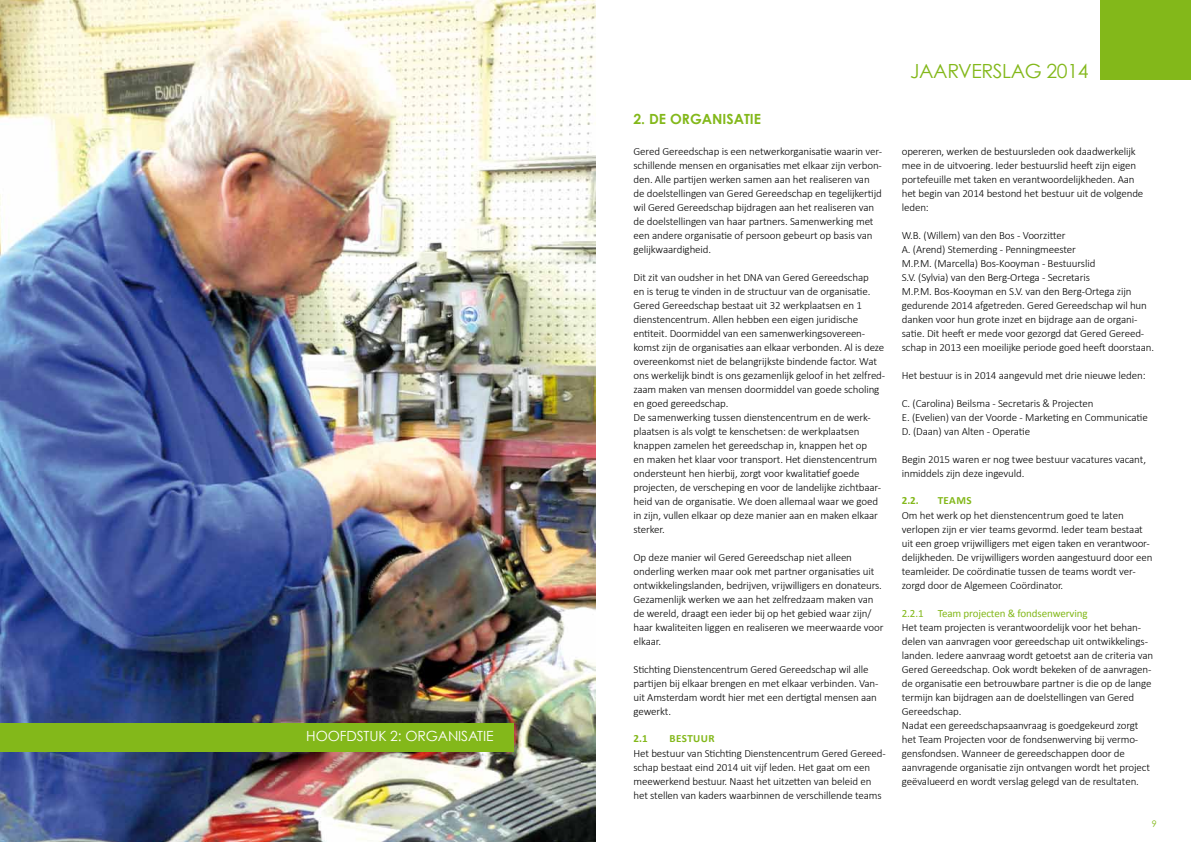
<style>
.page{position:relative;width:1191px;height:842px;background:#fff}
.page>*{position:absolute;margin:0;border:0;box-sizing:border-box;transform-origin:0 0}
.t1{font:19.5px "Century Gothic";letter-spacing:-.02em;color:#83b81a}
.t2{font:14px "Century Gothic";letter-spacing:-.01em;color:#fff}
.t3{font:700 14px "Century Gothic";color:#83b81a}
.t4{font:300 11px/14px "Calibri";letter-spacing:-.01em;color:#000}
.t5{font:11px "Calibri";letter-spacing:-.01em;color:#83b81a}
.t6{font:700 11px "Calibri";letter-spacing:.04em;color:#83b81a}
.t7{font:9px "Century Gothic";color:#83b81a}
</style>
<div class="page">
<div style="left:1100px;top:0;width:91px;height:79px;background:#83b81a"></div>
<img style="left:0;top:0;width:595px;height:842px">
<div style="left:0;top:723px;width:513px;height:28px;background:#83b81a"></div>
<p class="t2" style="left:306px;top:728px;width:12px">HOO</p>
<p class="t2" style="left:340px;top:728px;width:89px">FDSTUK 2: ORGA</p>
<p class="t2" style="left:448px;top:728px;width:45px">NISATIE</p>
<p class="t3" style="left:633px;top:110px;width:48px">2. DE ORG</p>
<p class="t3" style="left:702px;top:110px;width:54px">ANISATIE</p>
<p class="t4" style="left:633px;top:144px;width:250px">Gered Gereedschap is een netwerkorganisatie waarin ver&shy;schillende mensen en organisaties met elkaar zijn verbon&shy;den. Alle partijen werken samen aan het realiseren van de doelstellingen van Gered Gereedschap en tegelijkertijd wil Gered Gereedschap bijdragen aan het realiseren van de doelstellingen van haar partners. Samenwerking met een andere organisatie of persoon gebeurt op basis van gelijkwaardigheid.</p>
<p class="t4" style="left:633px;top:270px;width:253px">Dit zit van oudsher in het DNA van Gered Gereedschap<br>en is terug te vinden in de structuur van de organisatie.<br>Gered Gereedschap bestaat uit 32 werkplaatsen en 1 dienstencentrum. Allen hebben een eigen juridische entiteit. Doormiddel van een samenwerkingsovereen&shy;komst zijn de organisaties aan elkaar verbonden. Al is deze overeenkomst niet de belangrijkste bindende factor. Wat ons werkelijk bindt is ons gezamenlijk geloof in het zelfred&shy;zaam maken van mensen doormiddel van goede scholing en goed gereedschap.<br>De samenwerking tussen dienstencentrum en de werk&shy;plaatsen is als volgt te kenschetsen: de werkplaatsen knappen zamelen het gereedschap in, knappen het op<br>en maken het klaar voor transport. Het dienstencentrum ondersteunt hen hierbij, zorgt voor kwalitatief goede projecten, de verscheping en voor de landelijke zichtbaar&shy;heid van de organisatie. We doen allemaal waar we goed in zijn, vullen elkaar op deze manier aan en maken elkaar sterker.</p>
<p class="t4" style="left:633px;top:550px;width:251px">Op deze manier wil Gered Gereedschap niet alleen onderling werken maar ook met partner organisaties uit ontwikkelingslanden, bedrijven, vrijwilligers en donateurs.<br>Gezamenlijk werken we aan het zelfredzaam maken van de wereld, draagt een ieder bij op het gebied waar zijn/ haar kwaliteiten liggen en realiseren we meerwaarde voor elkaar.</p>
<p class="t4" style="left:633px;top:662px;width:246px">Stichting Dienstencentrum Gered Gereedschap wil alle partijen bij elkaar brengen en met elkaar verbinden. Van&shy;uit Amsterdam wordt hier met een dertigtal mensen aan gewerkt.</p>
<p class="t6" style="left:633px;top:732px;width:16px">2.1</p>
<p class="t6" style="left:669px;top:732px;width:47px">BESTUUR</p>
<p class="t4" style="left:633px;top:746px;width:254px">Het bestuur van Stichting Dienstencentrum Gered Gereed&shy;schap bestaat eind 2014 uit vijf leden. Het gaat om een meewerkend bestuur. Naast het uitzetten van beleid en het stellen van kaders waarbinnen de verschillende teams</p>
<h1 class="t1" style="left:910px;top:59px;width:23px">JAARVERSLAG</h1>
<h1 class="t1" style="left:1046px;top:59px;width:44px">2014</h1>
<p class="t4" style="left:901px;top:144px;width:243px">opereren, werken de bestuursleden ook daadwerkelijk mee in de uitvoering. Ieder bestuurslid heeft zijn eigen portefeuille met taken en verantwoordelijkheden. Aan het begin van 2014 bestond het bestuur uit de volgende leden:</p>
<p class="t4" style="left:901px;top:228px;width:254px">W.B. (Willem) van den Bos - Voorzitter<br>A. (Arend) Stemerding - Penningmeester<br>M.P.M. (Marcella) Bos-Kooyman - Bestuurslid<br>S.V. (Sylvia) van den Berg-Ortega - Secretaris<br>M.P.M. Bos-Kooyman en S.V. van den Berg-Ortega zijn gedurende 2014 afgetreden. Gered Gereedschap wil hun danken voor hun grote inzet en bijdrage aan de organi&shy;satie. Dit heeft er mede voor gezorgd dat Gered Gereed&shy;schap in 2013 een moeilijke periode goed heeft doorstaan.</p>
<p class="t4" style="left:901px;top:368px;width:245px">Het bestuur is in 2014 aangevuld met drie nieuwe leden:</p>
<p class="t4" style="left:901px;top:396px;width:247px">C. (Carolina) Beilsma - Secretaris &amp; Projecten<br>E. (Evelien) van der Voorde - Marketing en Communicatie<br>D. (Daan) van Alten - Operatie</p>
<p class="t4" style="left:901px;top:452px;width:246px">Begin 2015 waren er nog twee bestuur vacatures vacant, inmiddels zijn deze ingevuld.</p>
<p class="t6" style="left:901px;top:494px;width:71px">2.2. TEAMS</p>
<p class="t4" style="left:901px;top:508px;width:252px">Om het werk op het dienstencentrum goed te laten verlopen zijn er vier teams gevormd. Ieder team bestaat uit een groep vrijwilligers met eigen taken en verantwoor&shy;delijkheden. De vrijwilligers worden aangestuurd door een teamleider. De coördinatie tussen de teams wordt ver&shy;zorgd door de Algemeen Coördinator.</p>
<p class="t5" style="left:901px;top:606px;width:23px">2.2.1</p>
<p class="t5" style="left:937px;top:606px;width:151px">Team projecten &amp; fondsenwerving</p>
<p class="t4" style="left:901px;top:620px;width:253px">Het team projecten is verantwoordelijk voor het behan&shy;delen van aanvragen voor gereedschap uit ontwikkelings&shy;landen. Iedere aanvraag wordt getoetst aan de criteria van Gered Gereedschap. Ook wordt bekeken of de aanvragen&shy;de organisatie een betrouwbare partner is die op de lange termijn kan bijdragen aan de doelstellingen van Gered Gereedschap.<br>Nadat een gereedschapsaanvraag is goedgekeurd zorgt het Team Projecten voor de fondsenwerving bij vermo&shy;gensfondsen. Wanneer de gereedschappen door de aanvragende organisatie zijn ontvangen wordt het project geëvalueerd en wordt verslag gelegd van de resultaten.</p>
<p class="t7" style="left:1152px;top:818px;width:6px">9</p>
</div>
